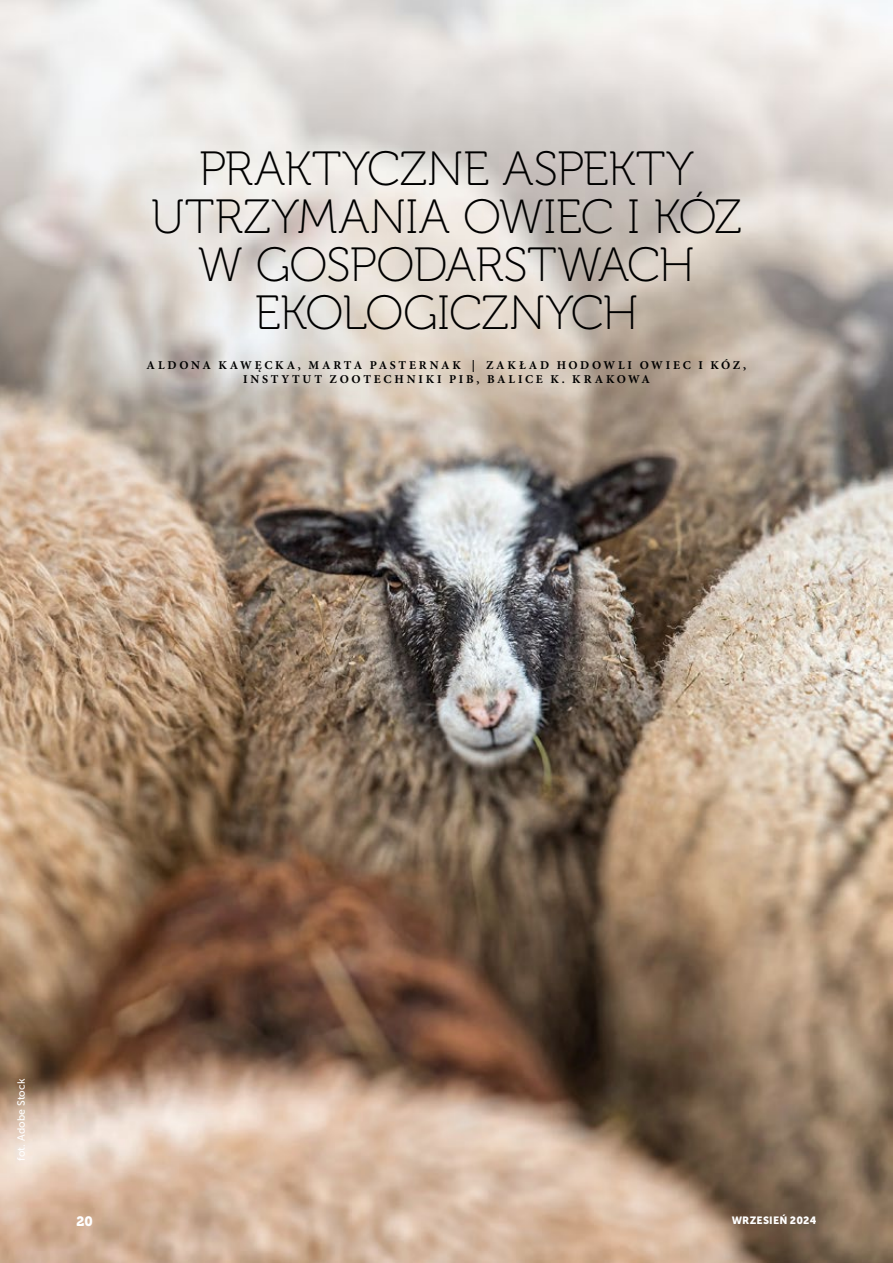
<style>
.page{position:relative;width:893px;height:1263px;background:#fff}
.page>*{position:absolute;margin:0;border:0;box-sizing:border-box;transform-origin:0 0}
.t1{font:48px/48px "Museo 100";letter-spacing:-.015em;color:#000;text-align:center}
.t2{font:13.5px "Museo 900";color:#fff}
.t3{font:700 12px/14.4px "Minion Pro";letter-spacing:.23em;color:#000;text-align:center}
.t4{font:10.5px "Museo Sans 500";letter-spacing:.015em;color:#fff}
.t5{font:10.5px "Museo Sans 900";letter-spacing:.015em;color:#fff}
</style>
<div class="page">
<img style="left:0;top:0;width:893px;height:1263px">
<h1 class="t1" style="left:151px;top:146px;width:593px">PRAKTYCZNE ASPEKTY<br>UTRZYMANIA OWIEC I KÓZ<br>W GOSPODARSTWACH<br>EKOLOGICZNYCH</h1>
<p class="t3" style="left:147px;top:358px;width:601px">ALDONA KAWĘCKA, MARTA PASTERNAK | ZAKŁAD HODOWLI OWIEC I KÓZ,<br>INSTYTUT ZOOTECHNIKI PIB, BALICE K. KRAKOWA</p>
<p class="t4" style="left:16px;top:1161px;width:84px;rotate:-90deg">fot. Adobe Stock</p>
<p class="t2" style="left:77px;top:1214px;width:18px">20</p>
<p class="t5" style="left:732px;top:1214px;width:86px">WRZESIEŃ 2024</p>
</div>
